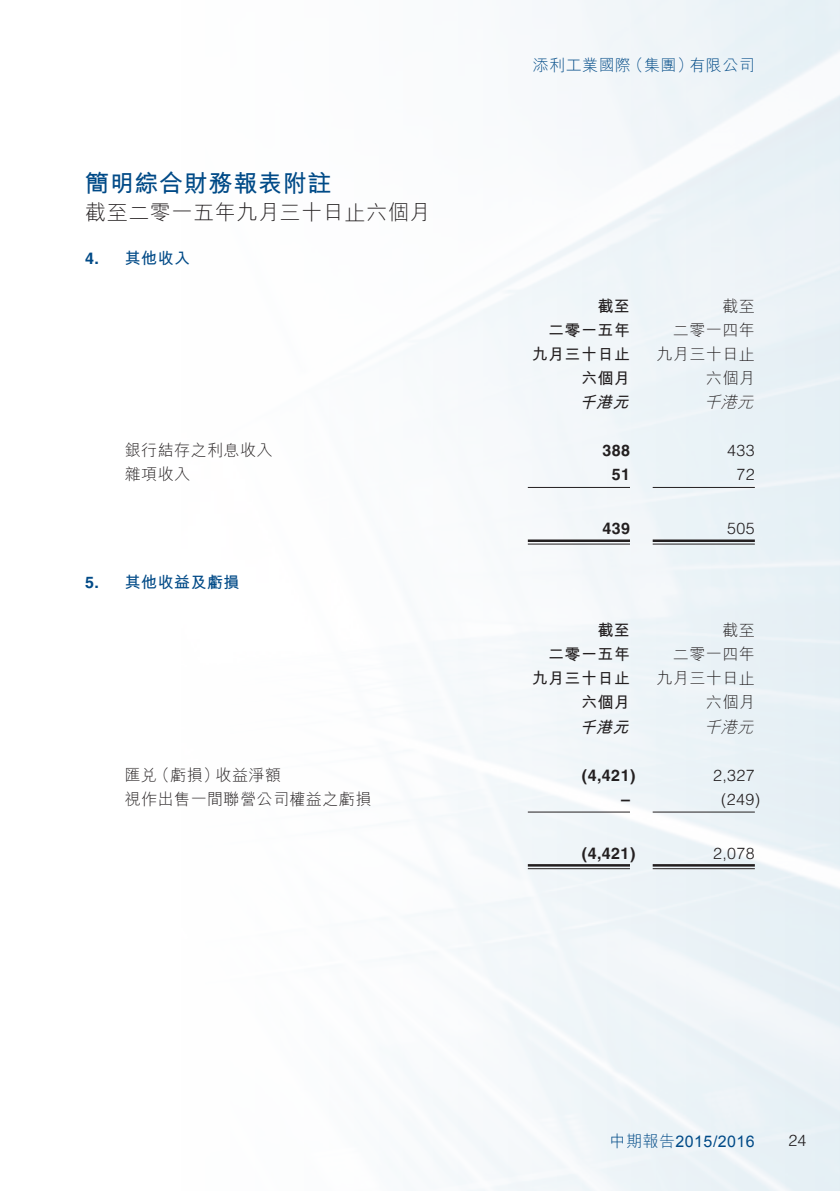
<style>
.page{position:relative;width:840px;height:1191px;background:#fff}
.page>*{position:absolute;margin:0;border:0;box-sizing:border-box;transform-origin:0 0}
.t1{font:700 24px "M Hei HK";letter-spacing:.03em;color:#004a87}
.t2{font:300 21px "M Hei HK";letter-spacing:.03em;color:#231f20}
.t3{font:300 16px/24px "M Hei HK";letter-spacing:.03em;color:#231f20;text-align:right}
.t4{font:700 16px/24px "M Hei HK";letter-spacing:.03em;color:#231f20;text-align:right}
.t5{font:300 16px "Helvetica LT Std";letter-spacing:.03em;color:#231f20}
.t6{font:700 16px "Helvetica LT Std";letter-spacing:.03em;color:#231f20}
.t7{font:300 16px "M Hei HK";letter-spacing:.03em;color:#004a87}
.t8{font:16px "Arial";letter-spacing:.03em;color:#004a87}
.t9{font:700 16px "M Hei HK";letter-spacing:.03em;color:#004a87}
.t10{font:italic 300 16px "M Hei HK";color:#231f20}
.t11{font:italic 700 16px "M Hei HK";color:#231f20}
.t12{font:700 16px "Helvetica LT Std";color:#004a87}
.s1{font-family:"M Hei HK";font-weight:300}
</style>
<div class="page">
<img style="left:433px;top:0;width:406px;height:1191px">
<hr style="left:527px;top:487px;width:102px;height:1px;background:#231f20">
<hr style="left:652px;top:487px;width:102px;height:1px;background:#231f20">
<hr style="left:527px;top:539px;width:102px;height:3px;background:#231f20">
<hr style="left:527px;top:543px;width:102px;height:1px;background:#231f20">
<hr style="left:652px;top:539px;width:102px;height:3px;background:#231f20">
<hr style="left:652px;top:543px;width:102px;height:1px;background:#231f20">
<hr style="left:527px;top:811px;width:102px;height:1px;background:#231f20">
<hr style="left:652px;top:811px;width:102px;height:1px;background:#231f20">
<hr style="left:527px;top:864px;width:102px;height:2px;background:#231f20">
<hr style="left:527px;top:868px;width:102px;height:1px;background:#231f20">
<hr style="left:652px;top:864px;width:102px;height:2px;background:#231f20">
<hr style="left:652px;top:868px;width:102px;height:1px;background:#231f20">
<h1 class="t1" style="left:85px;top:165px;width:248px">簡明綜合財務報表附註</h1>
<h2 class="t2" style="left:85px;top:197px;width:346px">截至二零一五年九月三十日止六個月</h2>
<p class="t9" style="left:125px;top:246px;width:67px">其他收入</p>
<p class="t12" style="left:85px;top:248px;width:15px">4.</p>
<p class="t3" style="left:125px;top:437px;width:149px">銀行結存之利息收入</p>
<p class="t3" style="left:125px;top:461px;width:67px">雜項收入</p>
<p class="t12" style="left:85px;top:573px;width:15px">5.</p>
<p class="t9" style="left:125px;top:571px;width:116px">其他收益及虧損</p>
<p class="t3" style="left:154px;top:762px;width:67px">（虧損）</p>
<p class="t3" style="left:215px;top:762px;width:67px">收益淨額</p>
<p class="t3" style="left:125px;top:762px;width:34px">匯兌</p>
<p class="t3" style="left:125px;top:786px;width:248px">視作出售一間聯營公司權益之虧損</p>
<p class="t7" style="left:627px;top:54px;width:67px">（集團）</p>
<p class="t7" style="left:689px;top:54px;width:67px">有限公司</p>
<p class="t7" style="left:532px;top:54px;width:100px">添利工業國際</p>
<p class="t4" style="left:531px;top:293px;width:100px">截至<br>二零一五年九月三十日止六個月</p>
<p class="t3" style="left:656px;top:293px;width:100px">截至<br>二零一四年九月三十日止六個月</p>
<p class="t10" style="left:703px;top:391px;width:56px">千港元</p>
<p class="t11" style="left:579px;top:390px;width:56px">千港元</p>
<p class="t6" style="left:602px;top:440px;width:29px">388</p>
<p class="t5" style="left:726px;top:440px;width:29px">433</p>
<p class="t6" style="left:611px;top:464px;width:20px">51</p>
<p class="t5" style="left:736px;top:464px;width:20px">72</p>
<p class="t6" style="left:602px;top:518px;width:29px">439</p>
<p class="t5" style="left:726px;top:518px;width:29px">505</p>
<p class="t4" style="left:531px;top:617px;width:100px">截至<br>二零一五年九月三十日止六個月</p>
<p class="t3" style="left:656px;top:618px;width:100px">截至<br>二零一四年九月三十日止六個月</p>
<p class="t10" style="left:703px;top:715px;width:56px">千港元</p>
<p class="t11" style="left:579px;top:715px;width:56px">千港元</p>
<p class="t6" style="left:581px;top:765px;width:55px">)4,421(</p>
<p class="t6" style="left:620px;top:789px;width:10px">–</p>
<p class="t6" style="left:581px;top:843px;width:55px">)4,421(</p>
<p class="t5" style="left:712px;top:765px;width:43px">2,327</p>
<p class="t5" style="left:720px;top:789px;width:41px">)249(</p>
<p class="t5" style="left:712px;top:843px;width:43px">2,078</p>
<p class="t8" style="left:609px;top:1130px;width:146px"><span class="s1">中期報告</span>2015/2016</p>
<p class="t5" style="left:788px;top:1130px;width:19px">24</p>
</div>
